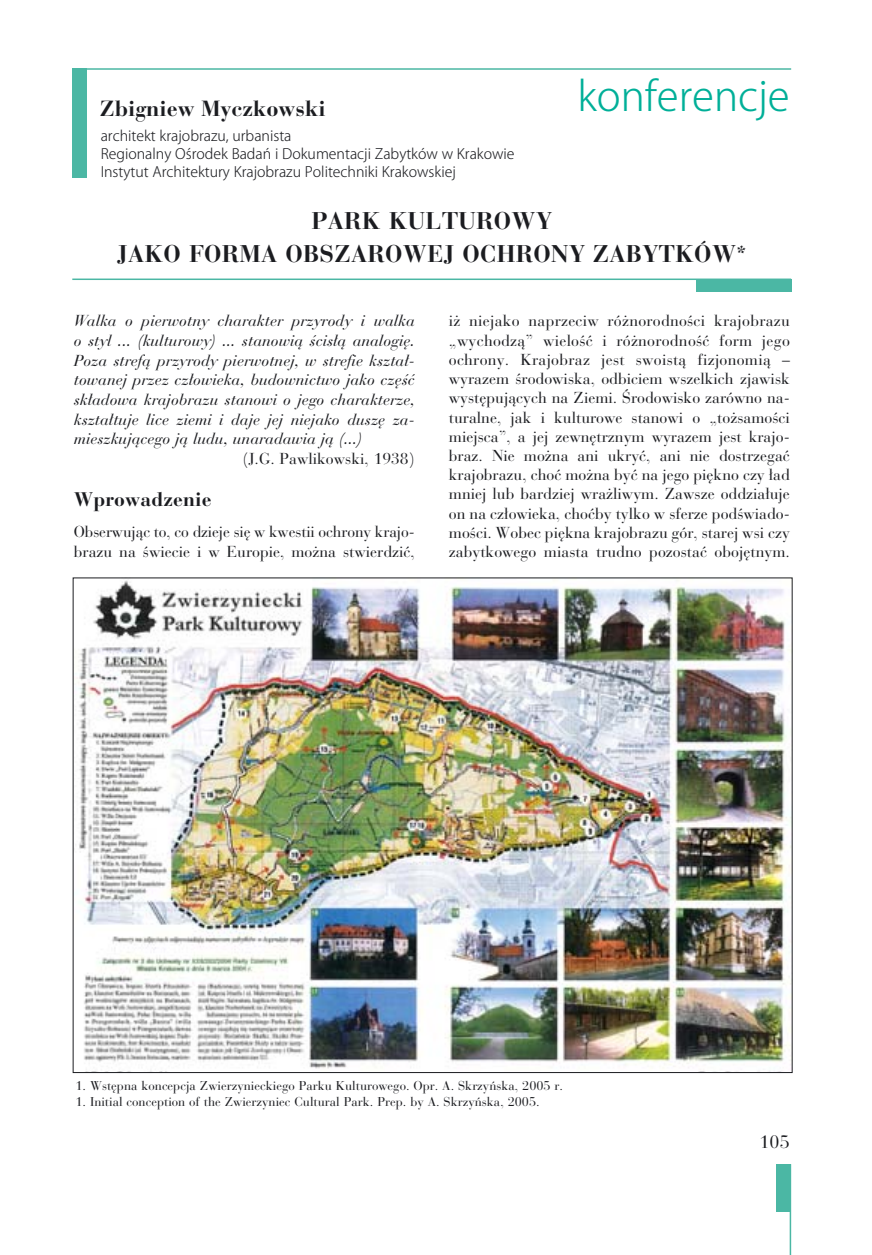
<style>
.page{position:relative;width:872px;height:1255px;background:#fff}
.page>*{position:absolute;margin:0;border:0;box-sizing:border-box;transform-origin:0 0}
.t1{font:300 40.5px "Koz Go Pro";color:#00af98}
.t2{font:700 24px/33px "Pbauer Bodoni";letter-spacing:.015em;color:#1b1c20;text-align:center}
.t3{font:700 21.75px "Pbauer Bodoni";color:#1b1c20}
.t4{font:700 19.5px "Pbauer Bodoni";letter-spacing:.005em;color:#1b1c20}
.t5{font:18px "Pbauer Bodoni Roman";color:#1b1c20}
.t6{font:15.75px/19.2px "Pbauer Bodoni Roman";color:#1b1c20}
.t7{font:italic 15.75px "Pbauer Bodoni";color:#1b1c20}
.t8{font:300 14.25px/18px "Koz Go Pro";color:#1b1c20}
.t9{font:12.75px "Pbauer Bodoni Roman";color:#1b1c20}
</style>
<div class="page">
<div style="left:776px;top:1163px;width:15px;height:48px;background:#4bb7a4"></div>
<hr style="left:789px;top:1163px;width:2px;height:91px;background:#4bb7a4">
<div style="left:72px;top:68px;width:15px;height:110px;background:#4bb7a4"></div>
<hr style="left:72px;top:68px;width:719px;height:2px;background:#4bb7a4">
<hr style="left:72px;top:278px;width:719px;height:2px;background:#4bb7a4">
<div style="left:696px;top:279px;width:95px;height:13px;background:#4bb7a4"></div>
<img style="left:75px;top:580px;width:715px;height:489px">
<p class="t3" style="left:100px;top:100px;width:227px">Zbigniew Myczkowski</p>
<p class="t8" style="left:101px;top:126px;width:415px">architekt krajobrazu, urbanista<br>Regionalny Ośrodek Badań i Dokumentacji Zabytków w Krakowie<br>Instytut Architektury Krajobrazu Politechniki Krakowskiej</p>
<p class="t1" style="left:577px;top:75px;width:214px">konferencje</p>
<p class="t2" style="left:117px;top:207px;width:631px">PARK KULTUROWY<br>JAKO FORMA OBSZAROWEJ OCHRONY ZABYTKÓW<sup>*</sup></p>
<p class="t7" style="left:74px;top:315px;width:342px">Walka o pierwotny charakter przyrody i walka</p>
<p class="t7" style="left:74px;top:334px;width:342px">o styl ... (kulturowy) ... stanowià Êcis∏à analogi´.</p>
<p class="t7" style="left:74px;top:354px;width:342px">Poza strefà przyrody pierwotnej, w strefie kszta∏-</p>
<p class="t7" style="left:74px;top:374px;width:342px">towanej przez cz∏owieka, budownictwo jako cz´Êç</p>
<p class="t7" style="left:74px;top:393px;width:342px">sk∏adowa krajobrazu stanowi o jego charakterze,</p>
<p class="t7" style="left:74px;top:413px;width:342px">kszta∏tuje lice ziemi i daje jej niejako dusz´ za-</p>
<p class="t7" style="left:74px;top:432px;width:290px">mieszkujàcego jà ludu, unaradawia jà (...)</p>
<p class="t6" style="left:242px;top:450px;width:174px">(J.G. Pawlikowski, 1938)</p>
<p class="t4" style="left:74px;top:491px;width:139px">Wprowadzenie</p>
<p class="t6" style="left:74px;top:524px;width:342px;line-height:19.6px">Obserwujàc to, co dzieje si´ w kwestii ochrony krajo&shy;brazu na Êwiecie i w Europie, mo˝na stwierdziç,</p>
<p class="t6" style="left:449px;top:313px;width:342px;text-align:justify">i˝ niejako naprzeciw ró˝norodnoÊci krajobrazu „wychodzà” wieloÊç i ró˝norodnoÊç form jego ochrony. Krajobraz jest swoistà fizjonomià – wyrazem Êrodowiska, odbiciem wszelkich zjawisk wyst´pujàcych na Ziemi. Ârodowisko zarówno na&shy;turalne, jak i kulturowe stanowi o „to˝samoÊci miejsca”, a jej zewn´trznym wyrazem jest krajo&shy;braz. Nie mo˝na ani ukryç, ani nie dostrzegaç krajobrazu, choç mo˝na byç na jego pi´kno czy ∏ad mniej lub bardziej wra˝liwym. Zawsze oddzia∏uje on na cz∏owieka, choçby tylko w sferze podÊwiado&shy;moÊci. Wobec pi´kna krajobrazu gór, starej wsi czy zabytkowego miasta trudno pozostaç oboj´tnym.</p>
<p class="t9" style="left:76px;top:1080px;width:489px">1. Wst´pna koncepcja Zwierzynieckiego Parku Kulturowego. Opr. A. Skrzyƒska, 2005 r.</p>
<p class="t9" style="left:76px;top:1096px;width:465px">1. Initial conception of the Zwierzyniec Cultural Park. Prep. by A. Skrzyƒska, 2005.</p>
<p class="t5" style="left:759px;top:1134px;width:32px">105</p>
</div>
